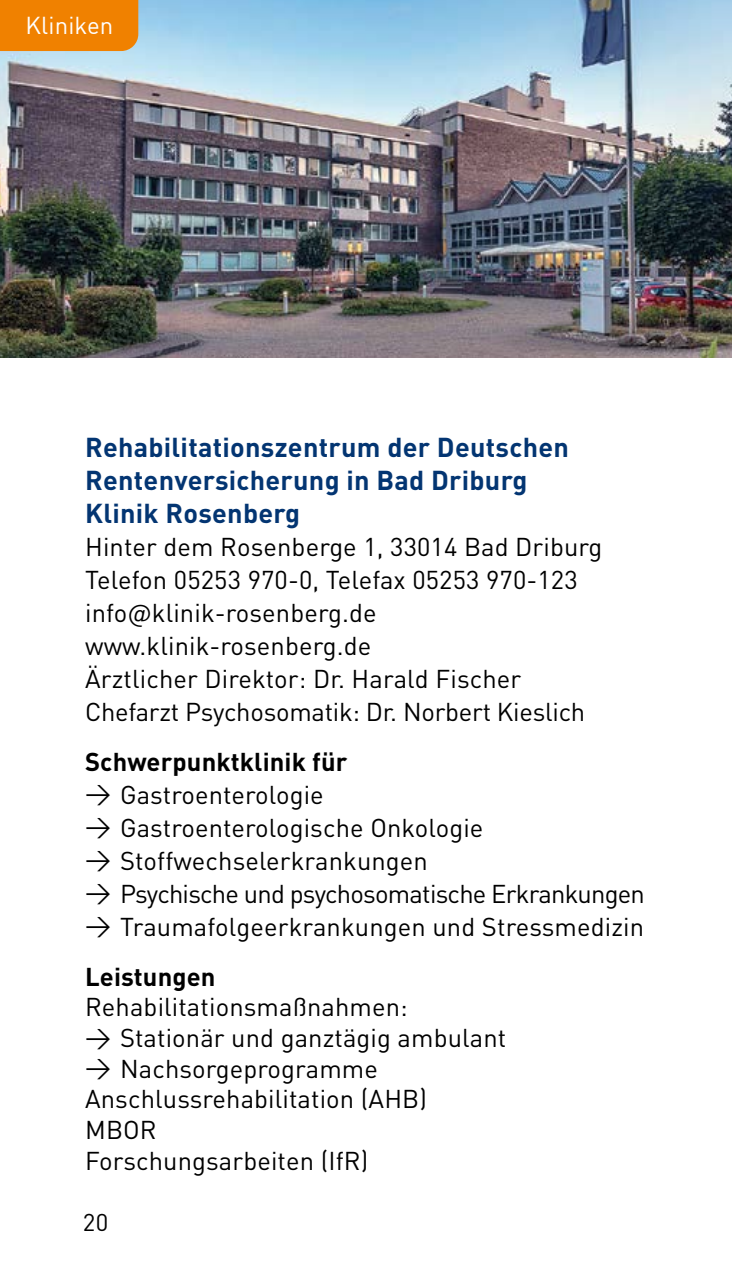
<style>
.page{position:relative;width:732px;height:1276px;background:#fff}
.page>*{position:absolute;margin:0;border:0;box-sizing:border-box;transform-origin:0 0}
._1_Fliessstext{font:700 27px/33px "DIN Pro DR Vp";letter-spacing:.01em;color:#033572}
._1_Fliessstext-2{font:25.5px "DIN Pro DR Vp";letter-spacing:.005em;color:#000}
._1_Fliessstext-3{font:25.5px "DIN Pro DR Vp";letter-spacing:-.03em;color:#000}
._1_Fliessstext-4{font:700 25.5px "DIN Pro DR Vp";letter-spacing:.005em;color:#000}
.t1{font:24px "DIN";letter-spacing:.005em;color:#fff}
.t2{font:24px "DIN Pro DR Vp";color:#000}
</style>
<div class="page">
<img style="left:0;top:0;width:731px;height:358px">
<div style="left:0;top:0;width:138px;height:51px;background:#f08100"></div>
<p class="t1" style="left:26px;top:10px;width:89px">Kliniken</p>
<p class="_1_Fliessstext" style="left:85px;top:429px;width:485px">Rehabilitationszentrum der Deutschen<br>Rentenversicherung in Bad Driburg<br>Klinik Rosenberg</p>
<p class="_1_Fliessstext-2" style="left:85px;top:530px;width:518px">Hinter dem Rosenberge 1, 33014 Bad Driburg</p>
<p class="_1_Fliessstext-2" style="left:85px;top:563px;width:494px">Telefon 05253 970-0, Telefax 05253 970-123</p>
<p class="_1_Fliessstext-2" style="left:85px;top:596px;width:293px">info@klinik-rosenberg.de</p>
<p class="_1_Fliessstext-2" style="left:85px;top:629px;width:288px">www.klinik-rosenberg.de</p>
<p class="_1_Fliessstext-2" style="left:85px;top:662px;width:437px">Ärztlicher Direktor: Dr. Harald Fischer</p>
<p class="_1_Fliessstext-2" style="left:85px;top:695px;width:501px">Chefarzt Psychosomatik: Dr. Norbert Kieslich</p>
<p class="_1_Fliessstext-4" style="left:85px;top:744px;width:264px">Schwerpunktklinik für</p>
<p class="_1_Fliessstext-2" style="left:85px;top:778px;width:240px">&gt; Gastroenterologie</p>
<p class="_1_Fliessstext-2" style="left:85px;top:811px;width:399px">&gt; Gastroenterologische Onkologie</p>
<p class="_1_Fliessstext-2" style="left:85px;top:844px;width:344px">&gt; Stoffwechselerkrankungen</p>
<p class="_1_Fliessstext-3" style="left:85px;top:877px;width:561px">&gt; Psychische und psychosomatische Erkrankungen</p>
<p class="_1_Fliessstext-2" style="left:85px;top:910px;width:560px">&gt; Traumafolgeerkrankungen und Stressmedizin</p>
<p class="_1_Fliessstext-4" style="left:85px;top:959px;width:132px">Leistungen</p>
<p class="_1_Fliessstext-2" style="left:85px;top:991px;width:324px">Rehabilitationsmaßnahmen:</p>
<p class="_1_Fliessstext-2" style="left:85px;top:1021px;width:422px">&gt; Stationär und ganztägig ambulant</p>
<p class="_1_Fliessstext-2" style="left:85px;top:1052px;width:294px">&gt; Nachsorgeprogramme</p>
<p class="_1_Fliessstext-2" style="left:85px;top:1083px;width:343px">Anschlussrehabilitation (AHB)</p>
<p class="_1_Fliessstext-2" style="left:85px;top:1113px;width:73px">MBOR</p>
<p class="_1_Fliessstext-2" style="left:85px;top:1144px;width:284px">Forschungsarbeiten (IfR)</p>
<p class="t2" style="left:83px;top:1206px;width:27px">20</p>
</div>
